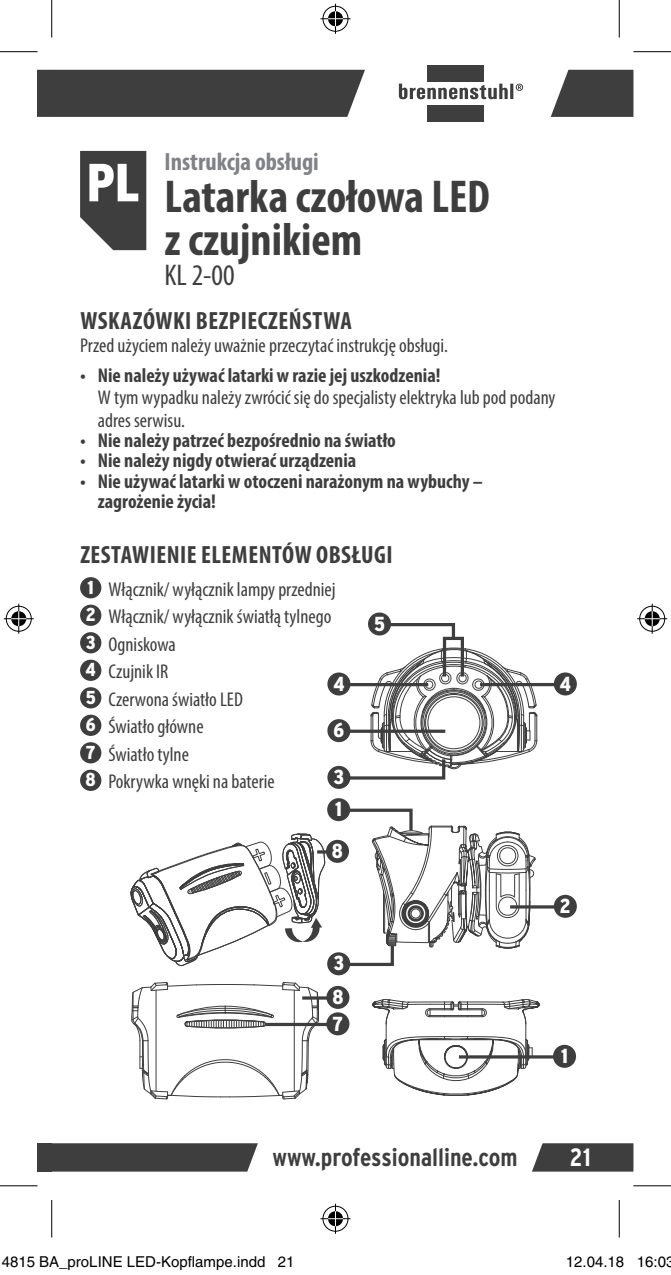
<style>
.page{position:relative;width:671px;height:1275px;background:#fff}
.page>*{position:absolute;margin:0;border:0;box-sizing:border-box;transform-origin:0 0}
.t1{font:900 condensed 53.5px "Interstate";color:#fff}
.t2{font:700 condensed 46.25px/42.5px "Myriad Pro";color:#3e3e3f}
.t3{font:condensed 30px "Myriad Pro";color:#3e3e3f}
.t4{font:700 condensed 25px "Myriad Pro";letter-spacing:.02em;color:#3e3e3f}
.t5{font:700 condensed 25px "Interstate";color:#3e3e3f}
.t6{font:700 condensed 25px "Myriad Pro";color:#808285}
.t7{font:700 condensed 25px "Interstate";color:#fff}
.t8{font:900 condensed 20.25px "Interstate";color:#fff}
.t9{font:condensed 20px/27.5px "Myriad Pro";color:#3e3e3f}
.t10{font:700 condensed 20px/20.2px "Myriad Pro";color:#3e3e3f}
.t11{font:15px "Helvetica";color:#000}
.s1{font-family:"Interstate";font-weight:900;font-size:18.75px;color:#fff}
</style>
<div class="page">
<div style="left:427px;top:65px;width:57px;height:16px;background:#3e3e3f"></div>
<div style="left:427px;top:105px;width:57px;height:17px;background:#3e3e3f"></div>
<hr style="left:510px;top:84px;width:3px;height:15px;background:#3e3e3f">
<svg style="left:398px;top:84px;width:109px;height:16px"></svg>
<svg style="left:515px;top:84px;width:8px;height:7px"></svg>
<svg style="left:550px;top:70px;width:83px;height:47px"></svg>
<div style="left:52px;top:1143px;width:206px;height:28px;background:#3e3e3f"></div>
<svg style="left:532px;top:1143px;width:101px;height:28px"></svg>
<div style="left:38px;top:1143px;width:14px;height:28px;background:#3e3e3f"></div>
<div style="left:38px;top:70px;width:327px;height:47px;background:#3e3e3f"></div>
<svg style="left:130px;top:833px;width:195px;height:267px"></svg>
<div style="left:327px;top:672px;width:23px;height:23px;background:#3e3e3f;border-radius:50%"></div>
<div style="left:368px;top:612px;width:23px;height:23px;background:#3e3e3f;border-radius:50%"></div>
<hr style="left:302px;top:996px;width:36px;height:3px;background:#3e3e3f">
<div style="left:326px;top:986px;width:23px;height:23px;background:#3e3e3f;border-radius:50%"></div>
<svg style="left:335px;top:621px;width:202px;height:159px"></svg>
<div style="left:327px;top:766px;width:23px;height:23px;background:#3e3e3f;border-radius:50%"></div>
<svg style="left:350px;top:729px;width:95px;height:4px"></svg>
<div style="left:327px;top:719px;width:23px;height:23px;background:#3e3e3f;border-radius:50%"></div>
<hr style="left:480px;top:683px;width:85px;height:3px;background:#3e3e3f">
<div style="left:553px;top:672px;width:23px;height:23px;background:#3e3e3f;border-radius:50%"></div>
<hr style="left:510px;top:905px;width:55px;height:3px;background:#3e3e3f">
<div style="left:553px;top:895px;width:23px;height:23px;background:#3e3e3f;border-radius:50%"></div>
<div style="left:442px;top:637px;width:21px;height:41px;border:3px solid #3e3e3f"></div>
<div style="left:327px;top:798px;width:23px;height:23px;background:#3e3e3f;border-radius:50%"></div>
<div style="left:327px;top:952px;width:23px;height:23px;background:#3e3e3f;border-radius:50%"></div>
<svg style="left:335px;top:808px;width:204px;height:288px"></svg>
<hr style="left:458px;top:1055px;width:106px;height:3px;background:#3e3e3f">
<div style="left:552px;top:1045px;width:23px;height:23px;background:#3e3e3f;border-radius:50%"></div>
<hr style="left:265px;top:1023px;width:73px;height:3px;background:#3e3e3f">
<div style="left:326px;top:1012px;width:23px;height:23px;background:#3e3e3f;border-radius:50%"></div>
<hr style="left:317px;top:850px;width:20px;height:3px;background:#3e3e3f">
<div style="left:326px;top:840px;width:23px;height:23px;background:#3e3e3f;border-radius:50%"></div>
<svg style="left:80px;top:151px;width:66px;height:99px"></svg>
<div style="left:80px;top:577px;width:21px;height:21px;background:#3e3e3f;border-radius:50%"></div>
<div style="left:80px;top:605px;width:21px;height:21px;background:#3e3e3f;border-radius:50%"></div>
<div style="left:80px;top:632px;width:21px;height:21px;background:#3e3e3f;border-radius:50%"></div>
<div style="left:80px;top:660px;width:21px;height:21px;background:#3e3e3f;border-radius:50%"></div>
<div style="left:80px;top:687px;width:21px;height:21px;background:#3e3e3f;border-radius:50%"></div>
<div style="left:80px;top:715px;width:21px;height:21px;background:#3e3e3f;border-radius:50%"></div>
<div style="left:80px;top:742px;width:21px;height:21px;background:#3e3e3f;border-radius:50%"></div>
<div style="left:80px;top:770px;width:21px;height:21px;background:#3e3e3f;border-radius:50%"></div>
<hr style="left:0;top:51px;width:38px;height:1px;background:#000">
<hr style="left:633px;top:51px;width:37px;height:1px;background:#000">
<hr style="left:0;top:1185px;width:38px;height:1px;background:#000">
<hr style="left:633px;top:1185px;width:37px;height:1px;background:#000">
<hr style="left:51px;top:0;width:1px;height:38px;background:#000">
<hr style="left:51px;top:1200px;width:1px;height:37px;background:#000">
<hr style="left:618px;top:0;width:1px;height:38px;background:#000">
<hr style="left:618px;top:1200px;width:1px;height:37px;background:#000">
<div style="left:321px;top:5px;width:28px;height:28px;border:3px solid #fff;border-radius:50%"></div>
<hr style="left:320px;top:17px;width:30px;height:3px;background:#fff">
<hr style="left:334px;top:4px;width:3px;height:30px;background:#fff">
<div style="left:326px;top:10px;width:18px;height:18px;border:3px solid #fff;border-radius:50%"></div>
<div style="left:322px;top:6px;width:26px;height:26px;border:1px solid #000;border-radius:50%"></div>
<hr style="left:320px;top:18px;width:30px;height:1px;background:#000">
<hr style="left:335px;top:4px;width:1px;height:30px;background:#000">
<svg style="left:328px;top:11px;width:15px;height:15px"></svg>
<div style="left:321px;top:1204px;width:28px;height:29px;border:3px solid #fff;border-radius:50%"></div>
<hr style="left:320px;top:1217px;width:30px;height:3px;background:#fff">
<hr style="left:334px;top:1203px;width:3px;height:30px;background:#fff">
<div style="left:326px;top:1209px;width:18px;height:19px;border:3px solid #fff;border-radius:50%"></div>
<div style="left:322px;top:1206px;width:26px;height:25px;border:1px solid #000;border-radius:50%"></div>
<hr style="left:320px;top:1218px;width:30px;height:1px;background:#000">
<hr style="left:335px;top:1203px;width:1px;height:30px;background:#000">
<svg style="left:328px;top:1211px;width:15px;height:15px"></svg>
<div style="left:5px;top:605px;width:28px;height:28px;border:3px solid #fff;border-radius:50%"></div>
<hr style="left:4px;top:617px;width:30px;height:3px;background:#fff">
<hr style="left:17px;top:604px;width:3px;height:30px;background:#fff">
<div style="left:10px;top:610px;width:18px;height:18px;border:3px solid #fff;border-radius:50%"></div>
<div style="left:6px;top:606px;width:26px;height:25px;border:1px solid #000;border-radius:50%"></div>
<hr style="left:4px;top:618px;width:30px;height:1px;background:#000">
<hr style="left:18px;top:604px;width:1px;height:30px;background:#000">
<svg style="left:11px;top:611px;width:15px;height:15px"></svg>
<div style="left:637px;top:605px;width:29px;height:28px;border:3px solid #fff;border-radius:50%"></div>
<hr style="left:637px;top:617px;width:30px;height:3px;background:#fff">
<hr style="left:650px;top:604px;width:3px;height:30px;background:#fff">
<div style="left:642px;top:610px;width:19px;height:18px;border:3px solid #fff;border-radius:50%"></div>
<div style="left:639px;top:606px;width:25px;height:25px;border:1px solid #000;border-radius:50%"></div>
<hr style="left:637px;top:618px;width:30px;height:1px;background:#000">
<hr style="left:651px;top:604px;width:1px;height:30px;background:#000">
<svg style="left:644px;top:611px;width:15px;height:15px"></svg>
<div style="left:81px;top:1259px;width:8px;height:9px;border:1px solid #fff;border-radius:50%"></div>
<div style="left:82px;top:1260px;width:6px;height:7px;border:1px solid #fff;border-radius:50%"></div>
<div style="left:171px;top:1259px;width:8px;height:9px;border:1px solid #fff;border-radius:50%"></div>
<div style="left:172px;top:1260px;width:6px;height:7px;border:1px solid #fff;border-radius:50%"></div>
<div style="left:588px;top:1257px;width:5px;height:10px;border:1px solid #fff;border-radius:50%"></div>
<div style="left:586px;top:1256px;width:8px;height:12px;border:1px solid #fff;border-radius:50%"></div>
<div style="left:658px;top:1257px;width:6px;height:10px;border:1px solid #fff;border-radius:50%"></div>
<div style="left:657px;top:1256px;width:8px;height:12px;border:1px solid #fff;border-radius:50%"></div>
<p class="t6" style="left:164px;top:146px;width:156px">Instrukcja obsługi</p>
<h2 class="t2" style="left:164px;top:175px;width:327px">Latarka czołowa LED z czujnikiem</h2>
<h3 class="t3" style="left:164px;top:257px;width:72px">KL 2-00</h3>
<p class="t4" style="left:80px;top:305px;width:273px">WSKAZÓWKI BEZPIECZEŃSTWA</p>
<p class="t9" style="left:80px;top:331px;width:369px">Przed użyciem należy uważnie przeczytać instrukcję obsługi.</p>
<p class="t10" style="left:80px;top:365px;width:362px">• Nie należy używać latarki w razie jej uszkodzenia!</p>
<p class="t9" style="left:98px;top:386px;width:459px;line-height:22.5px">W tym wypadku należy zwrócić się do specjalisty elektryka lub pod podany adres serwisu.</p>
<p class="t10" style="left:80px;top:430px;width:317px">• Nie należy patrzeć bezpośrednio na światło</p>
<p class="t10" style="left:80px;top:450px;width:277px">• Nie należy nigdy otwierać urządzenia</p>
<p class="t10" style="left:98px;top:470px;width:386px;text-indent:-18px">• Nie używać latarki w otoczeni narażonym na wybuchy – zagrożenie życia!</p>
<h1 class="t1" style="left:87px;top:150px;width:54px">PL</h1>
<p class="t4" style="left:80px;top:539px;width:314px">ZESTAWIENIE ELEMENTÓW OBSŁUGI</p>
<p class="t9" style="left:86px;top:575px;width:251px"><span class="s1">1</span> Włącznik/ wyłącznik lampy przedniej<br><span class="s1">2</span> Włącznik/ wyłącznik światłą tylnego<br><span class="s1">3</span> Ogniskowa<br><span class="s1">4</span> Czujnik IR<br><span class="s1">5</span> Czerwona światło LED<br><span class="s1">6</span> Światło główne<br><span class="s1">7</span> Światło tylne<br><span class="s1">8</span> Pokrywka wnęki na baterie</p>
<p class="t8" style="left:374px;top:611px;width:12px">5</p>
<p class="t8" style="left:333px;top:671px;width:13px">4</p>
<p class="t8" style="left:333px;top:718px;width:12px">6</p>
<p class="t8" style="left:333px;top:764px;width:12px">3</p>
<p class="t8" style="left:335px;top:797px;width:8px">1</p>
<p class="t8" style="left:332px;top:838px;width:13px">8</p>
<p class="t8" style="left:333px;top:951px;width:12px">3</p>
<p class="t8" style="left:332px;top:984px;width:13px">8</p>
<p class="t8" style="left:332px;top:1011px;width:12px">7</p>
<p class="t8" style="left:559px;top:671px;width:13px">4</p>
<p class="t8" style="left:559px;top:893px;width:12px">2</p>
<p class="t8" style="left:561px;top:1043px;width:8px">1</p>
<p class="t5" style="left:272px;top:1142px;width:246px">www.professionalline.com</p>
<p class="t7" style="left:569px;top:1142px;width:22px">21</p>
<p class="t11" style="left:2px;top:1253px;width:294px">4815 BA_proLINE LED-Kopflampe.indd 21</p>
<p class="t11" style="left:565px;top:1253px;width:110px">12.04.18 16:03</p>
</div>
